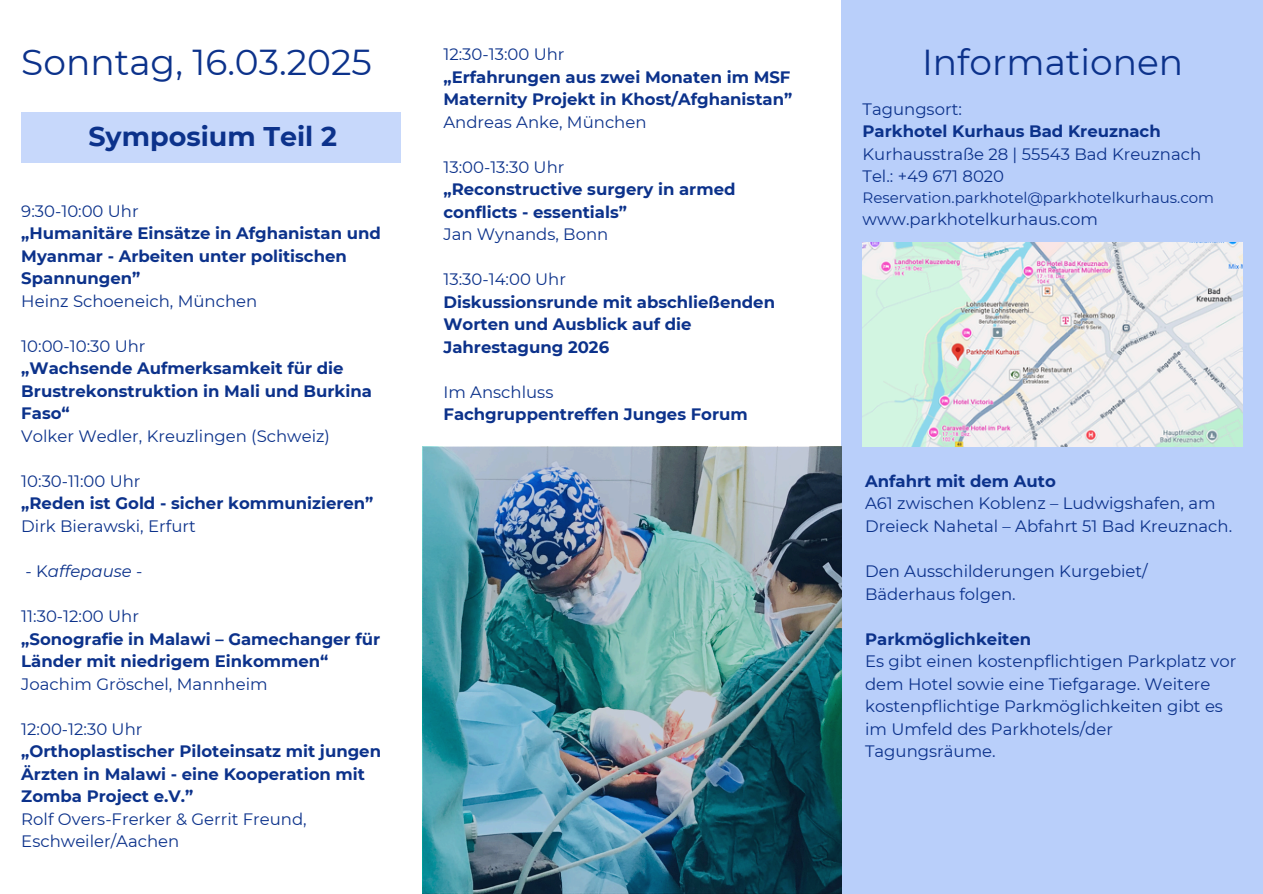
<style>
.page{position:relative;width:1263px;height:894px;background:#fff}
.page>*{position:absolute;margin:0;border:0;box-sizing:border-box;transform-origin:0 0}
.t1{font:36px "Montserrat";color:#0c328b}
.t2{font:700 27px "Montserrat";color:#0c328b}
.t3{font:16.5px/22.5px "Montserrat";color:#0c328b}
.t4{font:700 16.5px/22.5px "Montserrat";color:#0c328b}
.t5{font:italic 16.5px "Montserrat";color:#0c328b}
.t6{font:15px "Montserrat";color:#0c328b}
.s1{font-style:normal}
</style>
<div class="page">
<div style="left:841px;top:0;width:422px;height:893px;background:#b9cffa"></div>
<img style="left:862px;top:242px;width:381px;height:204px">
<div style="left:21px;top:113px;width:380px;height:50px;background:#c7d8fb"></div>
<img style="left:423px;top:446px;width:418px;height:447px">
<p class="t1" style="left:21px;top:40px;width:352px">Sonntag, 16.03.2025</p>
<h1 class="t1" style="left:922px;top:40px;width:263px">Informationen</h1>
<p class="t3" style="left:862px;top:98px;width:101px">Tagungsort:</p>
<p class="t4" style="left:862px;top:120px;width:300px">Parkhotel Kurhaus Bad Kreuznach</p>
<p class="t3" style="left:862px;top:143px;width:340px">Kurhausstraße 28 | 55543 Bad Kreuznach</p>
<p class="t3" style="left:862px;top:165px;width:143px">Tel.: +49 671 8020</p>
<p class="t6" style="left:862px;top:188px;width:353px">Reservation.parkhotel@parkhotelkurhaus.com</p>
<p class="t3" style="left:862px;top:208px;width:237px">www.parkhotelkurhaus.com</p>
<p class="t3" style="left:443px;top:43px;width:123px">12:30-13:00 Uhr</p>
<p class="t4" style="left:443px;top:65px;width:350px">„Erfahrungen aus zwei Monaten im MSF<br>Maternity Projekt in Khost/Afghanistan”</p>
<p class="t3" style="left:443px;top:110px;width:205px">Andreas Anke, München</p>
<p class="t3" style="left:443px;top:155px;width:122px">13:00-13:30 Uhr</p>
<p class="t4" style="left:443px;top:178px;width:294px">„Reconstructive surgery in armed conflicts - essentials”</p>
<p class="t3" style="left:443px;top:223px;width:166px">Jan Wynands, Bonn</p>
<p class="t3" style="left:443px;top:268px;width:124px">13:30-14:00 Uhr</p>
<p class="t4" style="left:443px;top:290px;width:333px">Diskussionsrunde mit abschließenden<br>Worten und Ausblick auf die<br>Jahrestagung 2026</p>
<p class="t3" style="left:443px;top:380px;width:111px">Im Anschluss</p>
<p class="t4" style="left:443px;top:403px;width:306px">Fachgruppentreffen Junges Forum</p>
<p class="t2" style="left:88px;top:120px;width:250px">Symposium Teil 2</p>
<p class="t3" style="left:21px;top:199px;width:119px">9:30-10:00 Uhr</p>
<p class="t4" style="left:21px;top:222px;width:361px">„Humanitäre Einsätze in Afghanistan und<br>Myanmar - Arbeiten unter politischen<br>Spannungen”</p>
<p class="t3" style="left:21px;top:289px;width:237px">Heinz Schoeneich, München</p>
<p class="t3" style="left:21px;top:334px;width:126px">10:00-10:30 Uhr</p>
<p class="t4" style="left:21px;top:357px;width:352px">„Wachsende Aufmerksamkeit für die<br>Brustrekonstruktion in Mali und Burkina<br>Faso“</p>
<p class="t3" style="left:21px;top:424px;width:310px">Volker Wedler, Kreuzlingen (Schweiz)</p>
<p class="t3" style="left:21px;top:469px;width:121px">10:30-11:00 Uhr</p>
<p class="t4" style="left:21px;top:492px;width:354px">„Reden ist Gold - sicher kommunizieren”</p>
<p class="t3" style="left:21px;top:514px;width:176px">Dirk Bierawski, Erfurt</p>
<p class="t5" style="left:26px;top:561px;width:118px"><span class="s1">- K</span>affepause <span class="s1">-</span></p>
<p class="t3" style="left:21px;top:604px;width:119px">11:30-12:00 Uhr</p>
<p class="t4" style="left:21px;top:627px;width:360px">„Sonografie in Malawi – Gamechanger für<br>Länder mit niedrigem Einkommen“</p>
<p class="t3" style="left:21px;top:672px;width:248px">Joachim Gröschel, Mannheim</p>
<p class="t3" style="left:21px;top:717px;width:123px">12:00-12:30 Uhr</p>
<p class="t4" style="left:21px;top:739px;width:361px">„Orthoplastischer Piloteinsatz mit jungen<br>Ärzten in Malawi - eine Kooperation mit<br>Zomba Project e.V.”</p>
<p class="t3" style="left:21px;top:807px;width:287px">Rolf Overs-Frerker &amp; Gerrit Freund,<br>Eschweiler/Aachen</p>
<p class="t4" style="left:865px;top:469px;width:192px">Anfahrt mit dem Auto</p>
<p class="t3" style="left:865px;top:492px;width:369px">A61 zwischen Koblenz – Ludwigshafen, am<br>Dreieck Nahetal – Abfahrt 51 Bad Kreuznach.</p>
<p class="t3" style="left:865px;top:559px;width:284px">Den Ausschilderungen Kurgebiet/<br>Bäderhaus folgen.</p>
<p class="t4" style="left:865px;top:627px;width:168px">Parkmöglichkeiten</p>
<p class="t3" style="left:865px;top:649px;width:373px">Es gibt einen kostenpflichtigen Parkplatz vor dem Hotel sowie eine Tiefgarage. Weitere kostenpflichtige Parkmöglichkeiten gibt es im Umfeld des Parkhotels/der Tagungsräume.</p>
</div>
